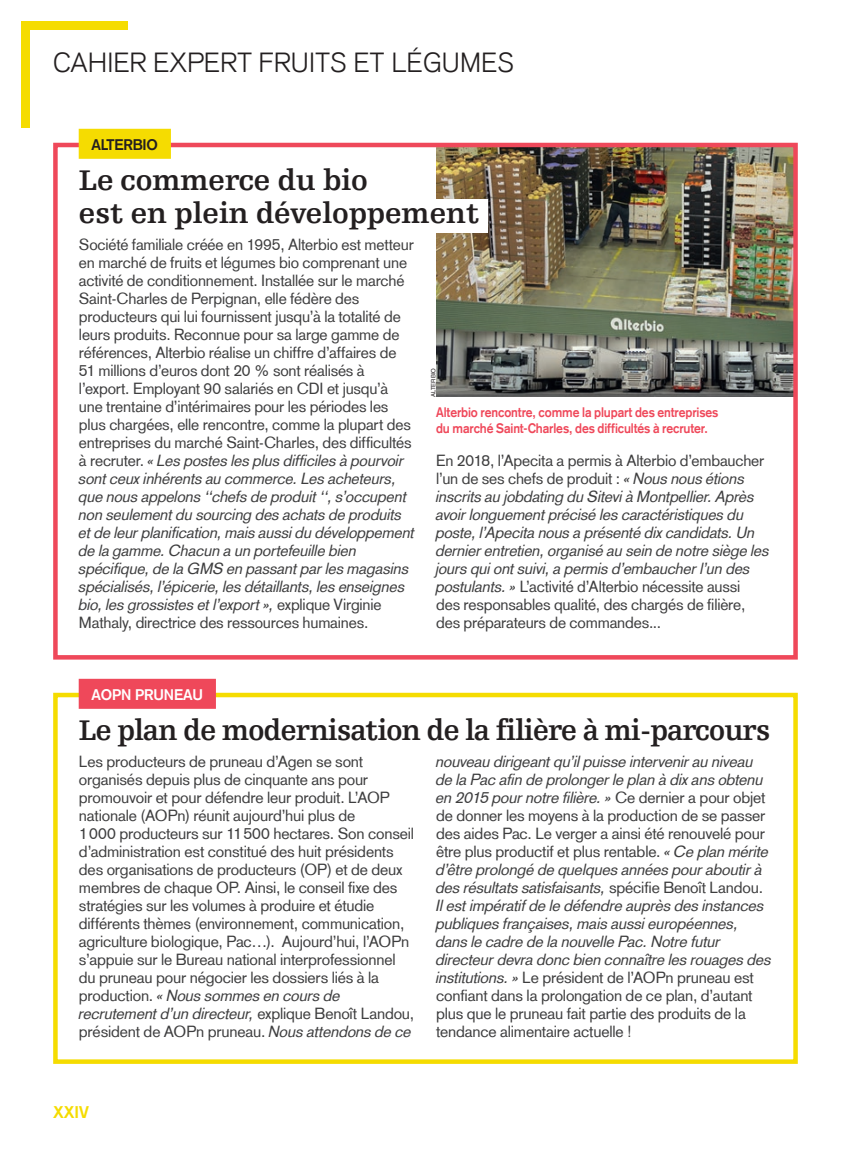
<style>
.page{position:relative;width:851px;height:1149px;background:#fff}
.page>*{position:absolute;margin:0;border:0;box-sizing:border-box;transform-origin:0 0}
.t1{font:700 30px "Egyptienne FLT Std";letter-spacing:-.025em;color:#231f20;scale:.96 1}
.t2{font:700 30px/33px "Egyptienne FLT Std";letter-spacing:-.005em;color:#231f20}
.t3{font:300 27px "Basic Commercial LT Com";letter-spacing:.01em;color:#231f20}
.t4{font:700 16.5px "Basic Commercial LT Com";color:#f5dc01}
.t5{font:15.75px/18px "Basic Commercial LT Com";letter-spacing:-.015em;color:#3e3e3f}
.t6{font:italic 15.75px/18px "Basic Commercial LT Com";letter-spacing:-.01em;color:#3e3e3f}
.t7{font:700 15px "Basic Commercial LT Com";letter-spacing:-.01em;color:#fff}
.t8{font:700 15px "Basic Commercial LT Com";letter-spacing:-.01em;color:#231f20}
.t9{font:700 13.5px/16.5px "Basic Commercial LT Com";letter-spacing:-.01em;color:#ef485a;scale:.9 1}
.t10{font:6px "Helvetica LT Std";letter-spacing:-.005em;color:#231f20}
.s1{font-style:italic}
.s2{font-style:normal}
</style>
<div class="page">
<img style="left:436px;top:148px;width:356px;height:248px">
<div style="left:21px;top:21px;width:107px;height:9px;background:#f5dc01"></div>
<div style="left:21px;top:21px;width:9px;height:107px;background:#f5dc01"></div>
<div style="left:417px;top:199px;width:70px;height:34px;background:#fff"></div>
<div style="left:53px;top:143px;width:744px;height:516px;border:4px solid #ef485a"></div>
<div style="left:53px;top:692px;width:744px;height:371px;border:4px solid #f5dc01"></div>
<div style="left:79px;top:678px;width:137px;height:30px;background:#ef485a"></div>
<div style="left:79px;top:129px;width:92px;height:30px;background:#f5dc01"></div>
<h2 class="t3" style="left:53px;top:47px;width:462px">CAHIER EXPERT FRUITS ET LÉGUMES</h2>
<p class="t8" style="left:91px;top:136px;width:68px">ALTERBIO</p>
<h1 class="t2" style="left:79px;top:164px;width:402px">Le commerce du bio<br>est en plein développement</h1>
<p class="t5" style="left:79px;top:235px;width:337px">Société familiale créée en 1995, Alterbio est metteur en marché de fruits et légumes bio comprenant une activité de conditionnement. Installée sur le marché Saint-Charles de Perpignan, elle fédère des producteurs qui lui fournissent jusqu’à la totalité de leurs produits. Reconnue pour sa large gamme de références, Alterbio réalise un chiffre d’affaires de 51 millions d’euros dont 20 % sont réalisés à l’export. Employant 90 salariés en CDI et jusqu’à une trentaine d’intérimaires pour les périodes les plus chargées, elle rencontre, comme la plupart des entreprises du marché Saint-Charles, des difficultés à recruter. <span class="s1">« Les postes les plus difficiles à pourvoir sont ceux inhérents au commerce. Les acheteurs, que nous appelons ‘‘chefs de produit ‘‘, s’occupent non seulement du sourcing des achats de produits et de leur planification, mais aussi du développement de la gamme. Chacun a un portefeuille bien spécifique, de la GMS en passant par les magasins spécialisés, l’épicerie, les détaillants, les enseignes bio, les grossistes et l’export »,</span> explique Virginie Mathaly, directrice des ressources humaines.</p>
<p class="t10" style="left:430px;top:396px;width:30px;rotate:-90deg">ALTERBIO</p>
<p class="t9" style="left:436px;top:403px;width:315px">Alterbio rencontre, comme la plupart des entreprises du marché Saint-Charles, des difficultés à recruter.</p>
<p class="t6" style="left:436px;top:451px;width:335px"><span class="s2">En 2018, l’Apecita a permis à Alterbio d’embaucher l’un de ses chefs de produit :</span> « Nous nous étions inscrits au jobdating du Sitevi à Montpellier. Après avoir longuement précisé les caractéristiques du poste, l’Apecita nous a présenté dix candidats. Un dernier entretien, organisé au sein de notre siège les jours qui ont suivi, a permis d’embaucher l’un des postulants. » <span class="s2">L’activité d’Alterbio nécessite aussi<br>des responsables qualité, des chargés de filière, des préparateurs de commandes...</span></p>
<p class="t7" style="left:91px;top:685px;width:113px">AOPN PRUNEAU</p>
<h1 class="t1" style="left:79px;top:713px;width:721px">Le plan de modernisation de la filière à mi-parcours</h1>
<p class="t5" style="left:79px;top:752px;width:337px">Les producteurs de pruneau d’Agen se sont organisés depuis plus de cinquante ans pour promouvoir et pour défendre leur produit. L’AOP nationale (AOPn) réunit aujourd’hui plus de<br>1000 producteurs sur 11500 hectares. Son conseil d’administration est constitué des huit présidents des organisations de producteurs (OP) et de deux membres de chaque OP. Ainsi, le conseil fixe des stratégies sur les volumes à produire et étudie différents thèmes (environnement, communication, agriculture biologique, Pac…). Aujourd’hui, l’AOPn s’appuie sur le Bureau national interprofessionnel du pruneau pour négocier les dossiers liés à la production. <span class="s1">« Nous sommes en cours de recrutement d’un directeur,</span> explique Benoît Landou, président de AOPn pruneau. <span class="s1">Nous attendons de ce</span></p>
<p class="t6" style="left:436px;top:752px;width:337px">nouveau dirigeant qu’il puisse intervenir au niveau de la Pac afin de prolonger le plan à dix ans obtenu en 2015 pour notre filière. » <span class="s2">Ce dernier a pour objet de donner les moyens à la production de se passer des aides Pac. Le verger a ainsi été renouvelé pour être plus productif et plus rentable.</span> « Ce plan mérite d’être prolongé de quelques années pour aboutir à des résultats satisfaisants, <span class="s2">spécifie Benoît Landou.<br></span>Il est impératif de le défendre auprès des instances publiques françaises, mais aussi européennes, dans le cadre de la nouvelle Pac. Notre futur directeur devra donc bien connaître les rouages des institutions. » <span class="s2">Le président de l’AOPn pruneau est confiant dans la prolongation de ce plan, d’autant plus que le pruneau fait partie des produits de la tendance alimentaire actuelle !</span></p>
<p class="t4" style="left:53px;top:1102px;width:37px">XXIV</p>
</div>
